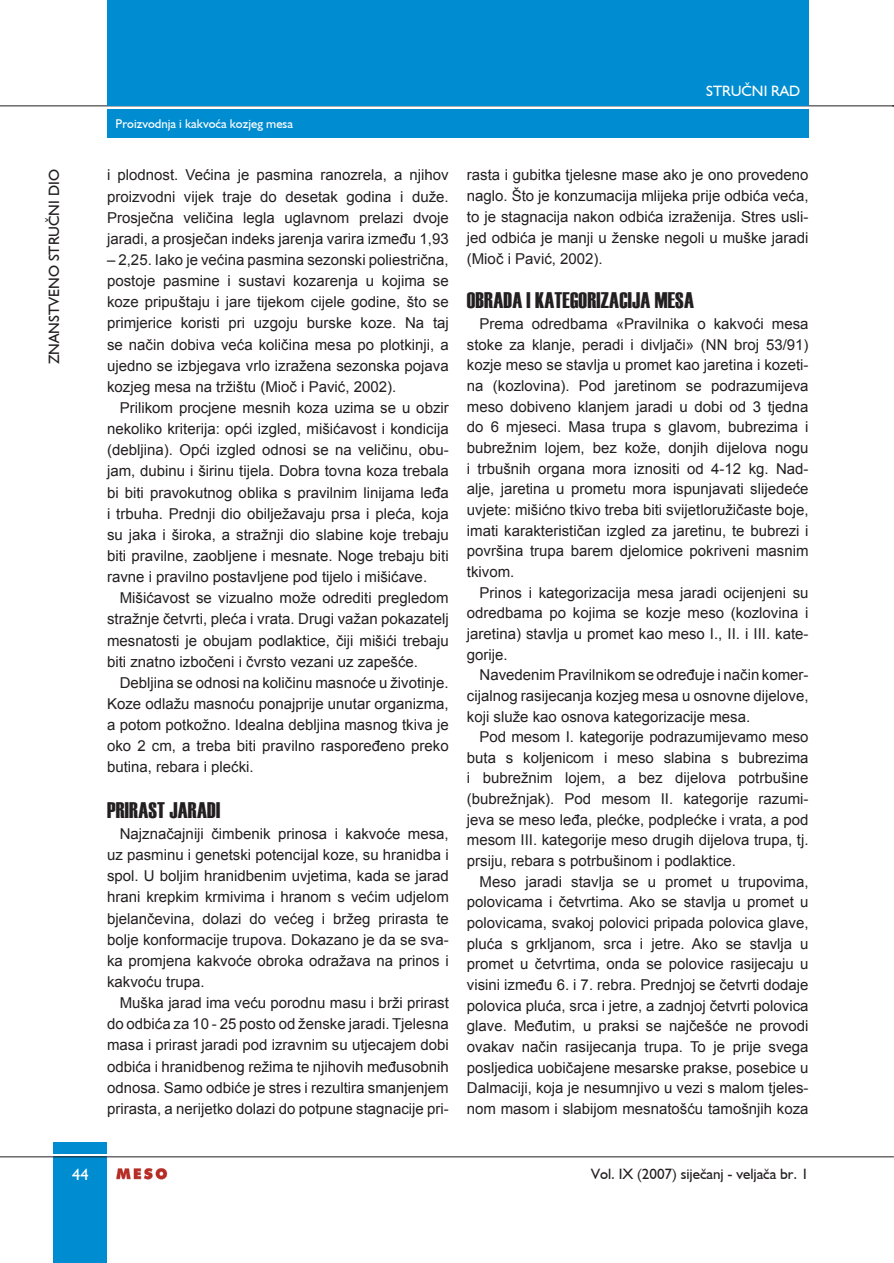
<style>
.page{position:relative;width:894px;height:1263px;background:#fff}
.page>*{position:absolute;margin:0;border:0;box-sizing:border-box;transform-origin:0 0}
.t1{font:22.5px "Haettenschweiler";letter-spacing:.01em;color:#231f20}
.t2{font:16.5px "Humanist 521 BT";color:#fff}
.t3{font:15px/21.1px "Arial";color:#231f20;text-align:justify}
.t4{font:15px "Humanist 521 BT";color:#231f20}
.t5{font:15px "Humanist 521 BT";color:#fff}
.t6{font:12.75px "Humanist 521 BT";color:#fff}
</style>
<div class="page">
<svg style="left:116px;top:1168px;width:51px;height:11px"></svg>
<div style="left:54px;top:1156px;width:53px;height:106px;background:#008cd0"></div>
<hr style="left:0;top:1156px;width:894px;height:1px;background:#231f20">
<div style="left:54px;top:1142px;width:53px;height:11px;background:#008cd0"></div>
<hr style="left:0;top:105px;width:894px;height:1px;background:#231f20">
<div style="left:107px;top:0;width:702px;height:106px;background:#008cd0"></div>
<div style="left:107px;top:109px;width:702px;height:28px;background:#008cd0"></div>
<p class="t4" style="left:45px;top:364px;width:196px;rotate:-90deg">ZNANSTVENO STRUČNI DIO</p>
<p class="t6" style="left:116px;top:116px;width:179px">Proizvodnja i kakvoća kozjeg mesa</p>
<p class="t3" style="left:107px;top:165px;width:343px">i plodnost. Većina je pasmina ranozrela, a njihov proizvodni vijek traje do desetak godina i duže.<br>Prosječna veličina legla uglavnom prelazi dvoje jaradi, a prosječan indeks jarenja varira između 1,93</p>
<p class="t3" style="left:107px;top:249px;width:343px">– 2,25. Iako je većina pasmina sezonski poliestrična, postoje pasmine i sustavi kozarenja u kojima se koze pripuštaju i jare tijekom cijele godine, što se primjerice koristi pri uzgoju burske koze. Na taj se način dobiva veća količina mesa po plotkinji, a ujedno se izbjegava vrlo izražena sezonska pojava kozjeg mesa na tržištu (Mioč i Pavić, 2002).</p>
<p class="t3" style="left:107px;top:397px;width:343px;text-indent:13px">Prilikom procjene mesnih koza uzima se u obzir nekoliko kriterija: opći izgled, mišićavost i kondicija (debljina). Opći izgled odnosi se na veličinu, obu&shy;jam, dubinu i širinu tijela. Dobra tovna koza trebala bi biti pravokutnog oblika s pravilnim linijama leđa i trbuha. Prednji dio obilježavaju prsa i pleća, koja su jaka i široka, a stražnji dio slabine koje trebaju biti pravilne, zaobljene i mesnate. Noge trebaju biti ravne i pravilno postavljene pod tijelo i mišićave.</p>
<p class="t3" style="left:107px;top:587px;width:343px;text-indent:13px">Mišićavost se vizualno može odrediti pregledom stražnje četvrti, pleća i vrata. Drugi važan pokazatelj mesnatosti je obujam podlaktice, čiji mišići trebaju biti znatno izbočeni i čvrsto vezani uz zapešće.</p>
<p class="t3" style="left:107px;top:672px;width:343px;text-indent:13px">Debljina se odnosi na količinu masnoće u životinje.<br>Koze odlažu masnoću ponajprije unutar organizma, a potom potkožno. Idealna debljina masnog tkiva je oko 2 cm, a treba biti pravilno raspoređeno preko butina, rebara i plećki.</p>
<h1 class="t1" style="left:107px;top:794px;width:115px">PRIRAST JARADI</h1>
<p class="t3" style="left:107px;top:823px;width:343px;text-indent:13px">Najznačajniji čimbenik prinosa i kakvoće mesa, uz pasminu i genetski potencijal koze, su hranidba i spol. U boljim hranidbenim uvjetima, kada se jarad hrani krepkim krmivima i hranom s većim udjelom bjelančevina, dolazi do većeg i bržeg prirasta te bolje konformacije trupova. Dokazano je da se sva&shy;ka promjena kakvoće obroka odražava na prinos i kakvoću trupa.</p>
<p class="t3" style="left:107px;top:992px;width:343px;text-indent:13px">Muška jarad ima veću porodnu masu i brži prirast do odbića za 10 - 25 posto od ženske jaradi. Tjelesna masa i prirast jaradi pod izravnim su utjecajem dobi odbića i hranidbenog režima te njihovih međusobnih odnosa. Samo odbiće je stres i rezultira smanjenjem prirasta, a nerijetko dolazi do potpune stagnacije pri-</p>
<p class="t5" style="left:706px;top:82px;width:96px">STRUČNI RAD</p>
<p class="t3" style="left:467px;top:165px;width:343px">rasta i gubitka tjelesne mase ako je ono provedeno naglo. Što je konzumacija mlijeka prije odbića veća, to je stagnacija nakon odbića izraženija. Stres usli&shy;jed odbića je manji u ženske negoli u muške jaradi (Mioč i Pavić, 2002).</p>
<h1 class="t1" style="left:467px;top:285px;width:229px">OBRADA I KATEGORIZACIJA MESA</h1>
<p class="t3" style="left:467px;top:313px;width:343px;line-height:20.7px;text-indent:13px">Prema odredbama «Pravilnika o kakvoći mesa stoke za klanje, peradi i divljači» (NN broj 53/91) kozje meso se stavlja u promet kao jaretina i kozeti&shy;na (kozlovina). Pod jaretinom se podrazumijeva meso dobiveno klanjem jaradi u dobi od 3 tjedna do 6 mjeseci. Masa trupa s glavom, bubrezima i bubrežnim lojem, bez kože, donjih dijelova nogu i trbušnih organa mora iznositi od 4-12 kg. Nad&shy;alje, jaretina u prometu mora ispunjavati slijedeće uvjete: mišićno tkivo treba biti svijetloružičaste boje, imati karakterističan izgled za jaretinu, te bubrezi i površina trupa barem djelomice pokriveni masnim tkivom.</p>
<p class="t3" style="left:467px;top:582px;width:343px;line-height:20.7px;text-indent:13px">Prinos i kategorizacija mesa jaradi ocijenjeni su odredbama po kojima se kozje meso (kozlovina i jaretina) stavlja u promet kao meso I., II. i III. kate&shy;gorije.</p>
<p class="t3" style="left:467px;top:664px;width:343px;line-height:20.7px;text-indent:13px">Navedenim Pravilnikom se određuje i način komer&shy;cijalnog rasijecanja kozjeg mesa u osnovne dijelove, koji služe kao osnova kategorizacije mesa.</p>
<p class="t3" style="left:467px;top:726px;width:343px;line-height:20.7px;text-indent:13px">Pod mesom I. kategorije podrazumijevamo meso buta s koljenicom i meso slabina s bubrezima i bubrežnim lojem, a bez dijelova potrbušine (bubrežnjak). Pod mesom II. kategorije razumi&shy;jeva se meso leđa, plećke, podplećke i vrata, a pod mesom III. kategorije meso drugih dijelova trupa, tj. prsiju, rebara s potrbušinom i podlaktice.</p>
<p class="t3" style="left:467px;top:871px;width:343px;line-height:20.7px;text-indent:13px">Meso jaradi stavlja se u promet u trupovima, polovicama i četvrtima. Ako se stavlja u promet u polovicama, svakoj polovici pripada polovica glave, pluća s grkljanom, srca i jetre. Ako se stavlja u promet u četvrtima, onda se polovice rasijecaju u visini između 6. i 7. rebra. Prednjoj se četvrti dodaje polovica pluća, srca i jetre, a zadnjoj četvrti polovica glave. Međutim, u praksi se najčešće ne provodi ovakav način rasijecanja trupa. To je prije svega posljedica uobičajene mesarske prakse, posebice u Dalmaciji, koja je nesumnjivo u vezi s malom tjeles&shy;nom masom i slabijom mesnatošću tamošnjih koza</p>
<p class="t2" style="left:72px;top:1163px;width:18px">44</p>
<p class="t4" style="left:591px;top:1164px;width:219px">Vol. IX (2007) siječanj - veljača br. 1</p>
</div>
